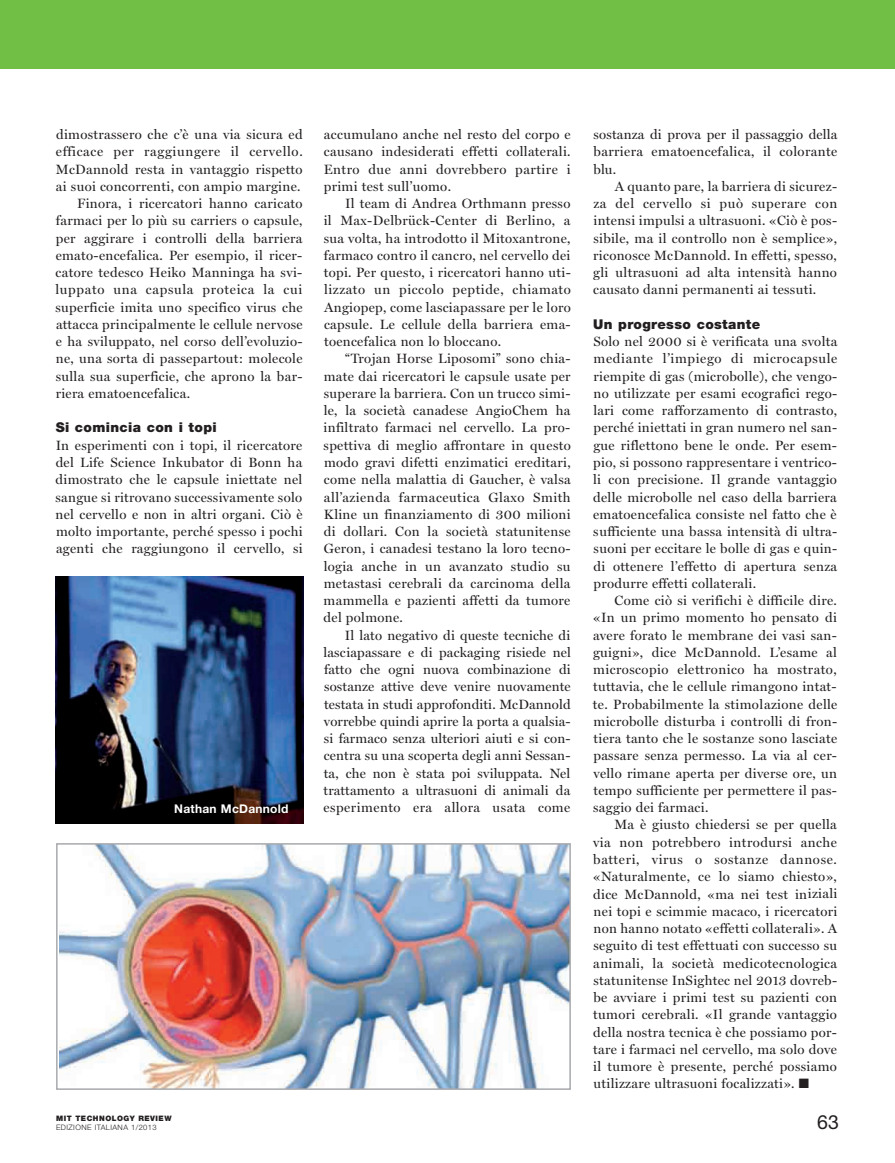
<style>
.page{position:relative;width:895px;height:1163px;background:#fff}
.page>*{position:absolute;margin:0;border:0;box-sizing:border-box;transform-origin:0 0}
.t1{font:19.5px "Helvetica Neue LT Std";color:#231f20}
.t2{font:13.5px/17.2px "Miller Display";letter-spacing:.025em;color:#231f20;text-align:justify}
.t3{font:13.5px "Miller Display";letter-spacing:.05em;color:#231f20}
.t4{font:900 13.5px "Helvetica Neue LT Std";letter-spacing:.025em;color:#231f20}
.t5{font:700 12px "Helvetica Neue LT Std";letter-spacing:.02em;color:#fff}
.t6{font:300 7.5px "Helvetica Neue LT Std";letter-spacing:.055em;color:#231f20}
.t7{font:900 7.5px "Helvetica Neue LT Std";letter-spacing:.065em;color:#231f20}
</style>
<div class="page">
<div style="left:0;top:0;width:894px;height:69px;background:#71bf44"></div>
<img style="left:59px;top:846px;width:509px;height:240px">
<div style="left:56px;top:843px;width:515px;height:246px;border:2px solid #a8a9ad"></div>
<img style="left:56px;top:576px;width:247px;height:247px">
<p class="t2" style="left:56px;top:126px;width:248px">dimostrassero che c’è una via sicura ed</p>
<p class="t3" style="left:56px;top:144px;width:248px">efficace per raggiungere il cervello.</p>
<p class="t2" style="left:56px;top:161px;width:248px">McDannold resta in vantaggio rispetto</p>
<p class="t2" style="left:56px;top:178px;width:246px">ai suoi concorrenti, con ampio margine.</p>
<p class="t2" style="left:77px;top:195px;width:227px">Finora, i ricercatori hanno caricato</p>
<p class="t2" style="left:56px;top:212px;width:248px">farmaci per lo più su carriers o capsule,</p>
<p class="t2" style="left:56px;top:230px;width:248px">per aggirare i controlli della barriera</p>
<p class="t2" style="left:56px;top:247px;width:248px">emato-encefalica. Per esempio, il ricer-</p>
<p class="t2" style="left:56px;top:264px;width:248px">catore tedesco Heiko Manninga ha svi-</p>
<p class="t3" style="left:56px;top:282px;width:248px">luppato una capsula proteica la cui</p>
<p class="t2" style="left:56px;top:299px;width:249px">superficie imita uno specifico virus che</p>
<p class="t2" style="left:56px;top:316px;width:248px">attacca principalmente le cellule nervose</p>
<p class="t2" style="left:56px;top:333px;width:248px">e ha sviluppato, nel corso dell’evoluzio-</p>
<p class="t2" style="left:56px;top:350px;width:248px">ne, una sorta di passepartout: molecole</p>
<p class="t2" style="left:56px;top:368px;width:248px">sulla sua superficie, che aprono la bar-</p>
<p class="t2" style="left:56px;top:385px;width:136px">riera ematoencefalica.</p>
<p class="t4" style="left:56px;top:419px;width:162px">Si comincia con i topi</p>
<p class="t2" style="left:55px;top:437px;width:249px">In esperimenti con i topi, il ricercatore del Life Science Inkubator di Bonn ha dimostrato che le capsule iniettate nel sangue si ritrovano successivamente solo nel cervello e non in altri organi. Ciò è molto importante, perché spesso i pochi agenti che raggiungono il cervello, si</p>
<p class="t5" style="left:174px;top:801px;width:116px">Nathan McDannold</p>
<p class="t2" style="left:324px;top:126px;width:248px">accumulano anche nel resto del corpo e causano indesiderati effetti collaterali.<br>Entro due anni dovrebbero partire i primi test sull’uomo.</p>
<p class="t2" style="left:324px;top:195px;width:249px;text-indent:21px">Il team di Andrea Orthmann presso il Max-Delbrück-Center di Berlino, a sua volta, ha introdotto il Mitoxantrone, farmaco contro il cancro, nel cervello dei topi. Per questo, i ricercatori hanno uti&shy;lizzato un piccolo peptide, chiamato Angiopep, come lasciapassare per le loro capsule. Le cellule della barriera ema&shy;toencefalica non lo bloccano.</p>
<p class="t2" style="left:323px;top:350px;width:249px;text-indent:22px">“Trojan Horse Liposomi” sono chia&shy;mate dai ricercatori le capsule usate per superare la barriera. Con un trucco simi&shy;le, la società canadese AngioChem ha infiltrato farmaci nel cervello. La pro&shy;spettiva di meglio affrontare in questo modo gravi difetti enzimatici ereditari, come nella malattia di Gaucher, è valsa all’azienda farmaceutica Glaxo Smith Kline un finanziamento di 300 milioni di dollari. Con la società statunitense Geron, i canadesi testano la loro tecno&shy;logia anche in un avanzato studio su metastasi cerebrali da carcinoma della mammella e pazienti affetti da tumore del polmone.</p>
<p class="t2" style="left:323px;top:626px;width:249px;text-indent:21px">Il lato negativo di queste tecniche di lasciapassare e di packaging risiede nel fatto che ogni nuova combinazione di sostanze attive deve venire nuovamente testata in studi approfonditi. McDannold vorrebbe quindi aprire la porta a qualsia&shy;si farmaco senza ulteriori aiuti e si con&shy;centra su una scoperta degli anni Sessan&shy;ta, che non è stata poi sviluppata. Nel trattamento a ultrasuoni di animali da esperimento era allora usata come</p>
<p class="t2" style="left:593px;top:126px;width:245px">sostanza di prova per il passaggio della barriera ematoencefalica, il colorante blu.</p>
<p class="t2" style="left:593px;top:178px;width:245px;text-indent:21px">A quanto pare, la barriera di sicurez&shy;za del cervello si può superare con intensi impulsi a ultrasuoni. «Ciò è pos&shy;sibile, ma il controllo non è semplice», riconosce McDannold. In effetti, spesso, gli ultrasuoni ad alta intensità hanno causato danni permanenti ai tessuti.</p>
<p class="t4" style="left:593px;top:316px;width:168px">Un progresso costante</p>
<p class="t2" style="left:593px;top:333px;width:246px">Solo nel 2000 si è verificata una svolta mediante l’impiego di microcapsule riempite di gas (microbolle), che vengo&shy;no utilizzate per esami ecografici rego&shy;lari come rafforzamento di contrasto, perché iniettati in gran numero nel san&shy;gue riflettono bene le onde. Per esem&shy;pio, si possono rappresentare i ventrico&shy;li con precisione. Il grande vantaggio delle microbolle nel caso della barriera ematoencefalica consiste nel fatto che è sufficiente una bassa intensità di ultra&shy;suoni per eccitare le bolle di gas e quin&shy;di ottenere l’effetto di apertura senza produrre effetti collaterali.</p>
<p class="t2" style="left:593px;top:592px;width:246px;text-indent:22px">Come ciò si verifichi è difficile dire. «In un primo momento ho pensato di avere forato le membrane dei vasi san&shy;guigni», dice McDannold. L’esame al microscopio elettronico ha mostrato, tuttavia, che le cellule rimangono intat&shy;te. Probabilmente la stimolazione delle microbolle disturba i controlli di fron&shy;tiera tanto che le sostanze sono lasciate passare senza permesso. La via al cer&shy;vello rimane aperta per diverse ore, un tempo sufficiente per permettere il pas&shy;saggio dei farmaci.</p>
<p class="t2" style="left:593px;top:816px;width:246px;text-indent:21px">Ma è giusto chiedersi se per quella via non potrebbero introdursi anche batteri, virus o sostanze dannose. «Naturalmente, ce lo siamo chiesto», dice McDannold, «ma nei test iniziali nei topi e scimmie macaco, i ricercatori non hanno notato «effetti collaterali». A seguito di test effettuati con successo su animali, la società medicotecnologica statunitense InSightec nel 2013 dovreb&shy;be avviare i primi test su pazienti con tumori cerebrali. «Il grande vantaggio della nostra tecnica è che possiamo por&shy;tare i farmaci nel cervello, ma solo dove il tumore è presente, perché possiamo utilizzare ultrasuoni focalizzati». ■</p>
<p class="t7" style="left:56px;top:1113px;width:117px">MIT TECHNOLOGY REVIEW</p>
<p class="t6" style="left:56px;top:1122px;width:102px">EDIZIONE ITALIANA 1/2013</p>
<h1 class="t1" style="left:817px;top:1110px;width:23px">63</h1>
</div>
